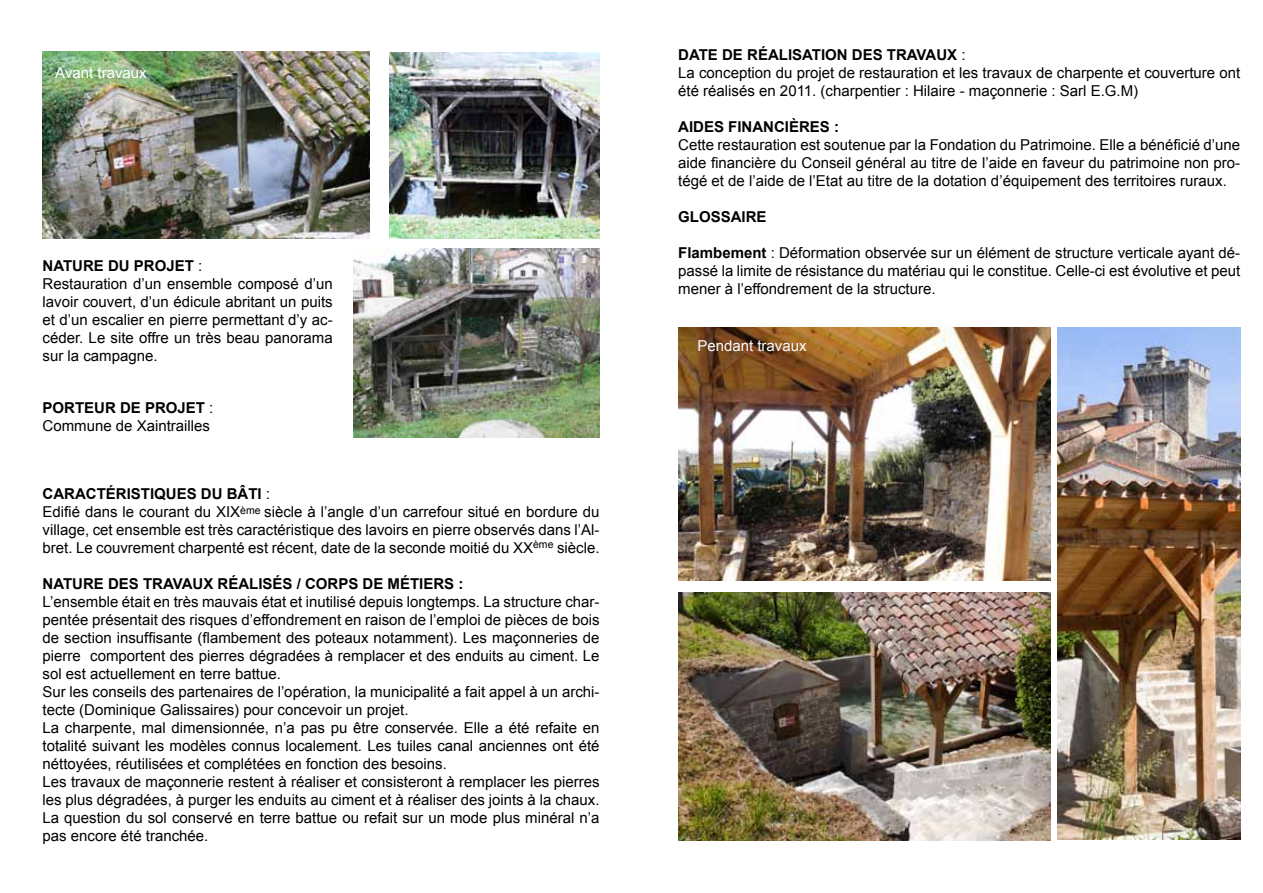
<style>
.page{position:relative;width:1263px;height:893px;background:#fff}
.page>*{position:absolute;margin:0;border:0;box-sizing:border-box;transform-origin:0 0}
.t1{font:15px/18px "Arial";color:#000}
.t2{font:700 15px "Arial";color:#000}
.t3{font:15px "Arial";color:#fbfbfb}
.t4{font:15px "Arial";color:#fff}
.s1{font-weight:700}
</style>
<div class="page">
<img style="left:678px;top:327px;width:373px;height:254px">
<img style="left:43px;top:51px;width:327px;height:187px">
<img style="left:354px;top:249px;width:246px;height:189px">
<img style="left:389px;top:52px;width:211px;height:186px">
<img style="left:1058px;top:327px;width:182px;height:513px">
<img style="left:678px;top:592px;width:373px;height:249px">
<p class="t4" style="left:55px;top:63px;width:93px">Avant travaux</p>
<p class="t1" style="left:43px;top:257px;width:292px"><span class="s1">NATURE DU PROJET</span> :<br>Restauration d’un ensemble composé d’un lavoir couvert, d’un édicule abritant un puits et d’un escalier en pierre permettant d’y ac&shy;céder. Le site offre un très beau panorama sur la campagne.</p>
<p class="t1" style="left:43px;top:399px;width:172px"><span class="s1">PORTEUR DE PROJET</span> :<br>Commune de Xaintrailles</p>
<p class="t1" style="left:43px;top:485px;width:559px"><span class="s1">CARACTÉRISTIQUES DU BÂTI</span> :<br>Edifié dans le courant du XIX<sup>ème</sup> siècle à l’angle d’un carrefour situé en bordure du village, cet ensemble est très caractéristique des lavoirs en pierre observés dans l’Al&shy;bret. Le couvrement charpenté est récent, date de la seconde moitié du XX<sup>ème</sup> siècle.</p>
<p class="t2" style="left:43px;top:574px;width:422px">NATURE DES TRAVAUX RÉALISÉS / CORPS DE MÉTIERS :</p>
<p class="t1" style="left:43px;top:593px;width:559px">L’ensemble était en très mauvais état et inutilisé depuis longtemps. La structure char&shy;pentée présentait des risques d’effondrement en raison de l’emploi de pièces de bois de section insuffisante (flambement des poteaux notamment). Les maçonneries de pierre comportent des pierres dégradées à remplacer et des enduits au ciment. Le sol est actuellement en terre battue.<br>Sur les conseils des partenaires de l’opération, la municipalité a fait appel à un archi&shy;tecte (Dominique Galissaires) pour concevoir un projet.<br>La charpente, mal dimensionnée, n’a pas pu être conservée. Elle a été refaite en totalité suivant les modèles connus localement. Les tuiles canal anciennes ont été néttoyées, réutilisées et complétées en fonction des besoins.<br>Les travaux de maçonnerie restent à réaliser et consisteront à remplacer les pierres les plus dégradées, à purger les enduits au ciment et à réaliser des joints à la chaux.<br>La question du sol conservé en terre battue ou refait sur un mode plus minéral n’a pas encore été tranchée.</p>
<p class="t1" style="left:678px;top:46px;width:563px"><span class="s1">DATE DE RÉALISATION DES TRAVAUX</span> :<br>La conception du projet de restauration et les travaux de charpente et couverture ont été réalisés en 2011. (charpentier : Hilaire - maçonnerie : Sarl E.G.M)</p>
<p class="t2" style="left:678px;top:117px;width:162px">AIDES FINANCIÈRES :</p>
<p class="t1" style="left:678px;top:136px;width:563px;text-align:justify">Cette restauration est soutenue par la Fondation du Patrimoine. Elle a bénéficié d’une aide financière du Conseil général au titre de l’aide en faveur du patrimoine non pro&shy;tégé et de l’aide de l’Etat au titre de la dotation d’équipement des territoires ruraux.</p>
<p class="t2" style="left:678px;top:207px;width:90px">GLOSSAIRE</p>
<p class="t1" style="left:678px;top:244px;width:563px;text-align:justify"><span class="s1">Flambement</span> : Déformation observée sur un élément de structure verticale ayant dé&shy;passé la limite de résistance du matériau qui le constitue. Celle-ci est évolutive et peut mener à l’effondrement de la structure.</p>
<p class="t3" style="left:697px;top:336px;width:111px">Pendant travaux</p>
</div>
